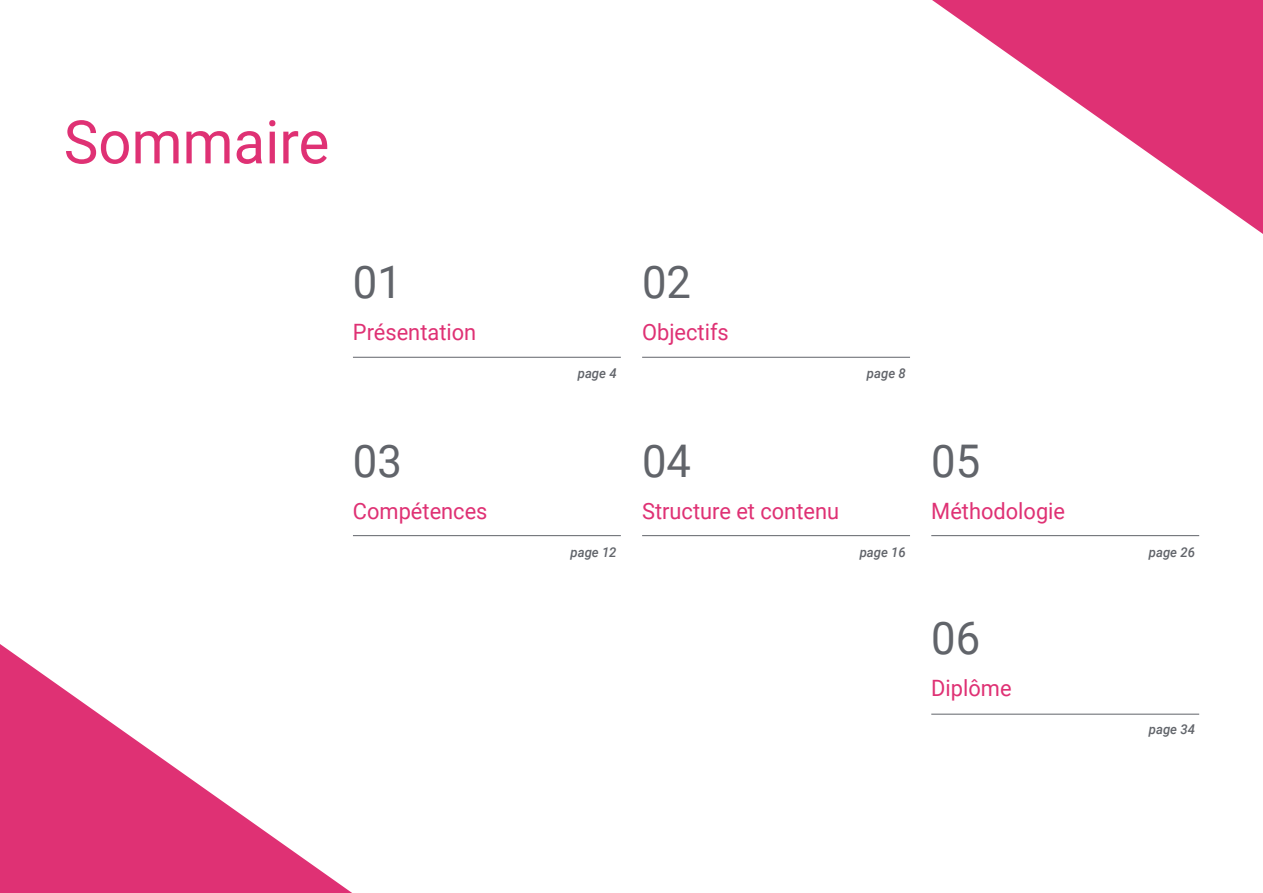
<style>
.page{position:relative;width:1263px;height:893px;background:#fff}
.page>*{position:absolute;margin:0;border:0;box-sizing:border-box;transform-origin:0 0}
.t1{font:60px "Roboto";color:#df3174}
.t2{font:45px "Roboto";color:#61646a}
.t3{font:22.5px "Roboto";color:#df3174}
.t4{font:italic 500 13.5px "Roboto";color:#61646a}
</style>
<div class="page">
<hr style="left:353px;top:357px;width:268px;height:1px;background:#61646a">
<hr style="left:931px;top:535px;width:268px;height:1px;background:#61646a">
<hr style="left:642px;top:357px;width:268px;height:1px;background:#61646a">
<hr style="left:353px;top:535px;width:268px;height:1px;background:#61646a">
<hr style="left:931px;top:714px;width:268px;height:1px;background:#61646a">
<hr style="left:642px;top:535px;width:268px;height:1px;background:#61646a">
<svg style="left:0;top:644px;width:352px;height:249px"></svg>
<svg style="left:932px;top:0;width:331px;height:234px"></svg>
<h1 class="t1" style="left:64px;top:100px;width:267px">Sommaire</h1>
<h2 class="t2" style="left:353px;top:251px;width:51px">01</h2>
<h2 class="t2" style="left:642px;top:251px;width:51px">02</h2>
<p class="t3" style="left:353px;top:317px;width:125px">Présentation</p>
<p class="t4" style="left:578px;top:364px;width:40px">page 4</p>
<p class="t3" style="left:642px;top:317px;width:88px">Objectifs</p>
<h2 class="t2" style="left:353px;top:429px;width:51px">03</h2>
<h2 class="t2" style="left:642px;top:429px;width:51px">04</h2>
<p class="t4" style="left:867px;top:364px;width:40px">page 8</p>
<h2 class="t2" style="left:931px;top:429px;width:51px">05</h2>
<p class="t3" style="left:353px;top:495px;width:136px">Compétences</p>
<p class="t3" style="left:931px;top:495px;width:135px">Méthodologie</p>
<p class="t3" style="left:642px;top:495px;width:198px">Structure et contenu</p>
<p class="t4" style="left:570px;top:542px;width:48px">page 12</p>
<p class="t4" style="left:860px;top:542px;width:48px">page 16</p>
<h2 class="t2" style="left:931px;top:606px;width:51px">06</h2>
<p class="t3" style="left:931px;top:673px;width:82px">Diplôme</p>
<p class="t4" style="left:1149px;top:542px;width:48px">page 26</p>
<p class="t4" style="left:1149px;top:720px;width:48px">page 34</p>
</div>
